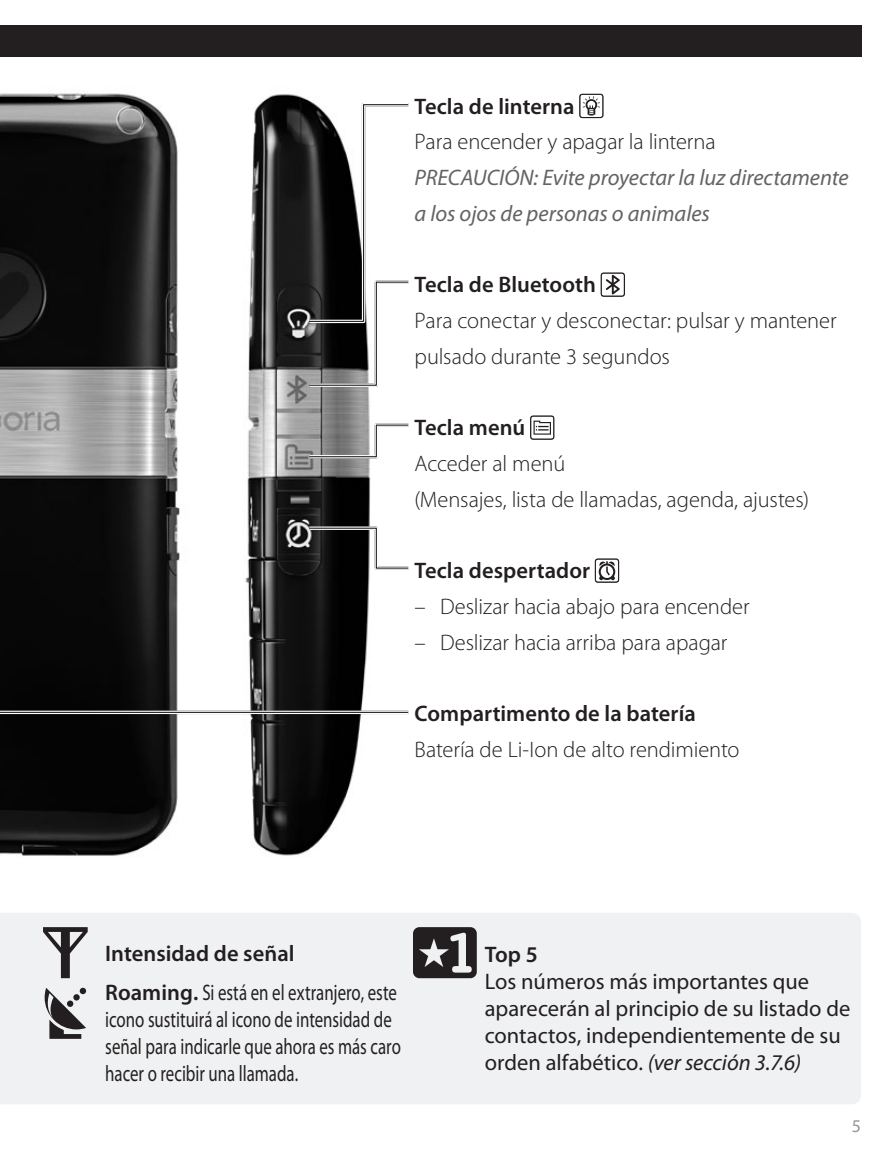
<style>
.page{position:relative;width:893px;height:1149px;background:#fff}
.page>*{position:absolute;margin:0;border:0;box-sizing:border-box;transform-origin:0 0}
.t1{font:300 22.5px/35.8px "Myriad Pro";letter-spacing:-.005em;color:#231f20}
.t2{font:22.5px/27px "Myriad Pro";color:#231f20;scale:.75 1}
.t3{font:22.5px/27px "Myriad Pro";color:#231f20}
.t4{font:600 22.5px "Myriad Pro";color:#231f20}
.t5{font:italic 22.5px/35.8px "Myriad Pro";letter-spacing:-.005em;color:#636366}
.t6{font:18px "Myriad Pro";color:#939598}
.s1{font-style:italic}
.s2{font-weight:600}
</style>
<div class="page">
<div style="left:0;top:913px;width:861px;height:190px;background:#f0f1f2"></div>
<img style="left:0;top:93px;width:191px;height:763px">
<img style="left:210px;top:94px;width:192px;height:762px">
<svg style="left:306px;top:524px;width:103px;height:47px"></svg>
<svg style="left:306px;top:421px;width:103px;height:39px"></svg>
<hr style="left:0;top:710px;width:408px;height:3px;background:#231f20">
<hr style="left:0;top:710px;width:408px;height:1px;background:#fff">
<hr style="left:0;top:712px;width:408px;height:1px;background:#fff">
<svg style="left:306px;top:101px;width:103px;height:287px"></svg>
<div style="left:0;top:26px;width:861px;height:31px;background:#231f20"></div>
<svg style="left:43px;top:926px;width:45px;height:51px"></svg>
<svg style="left:413px;top:926px;width:64px;height:51px"></svg>
<svg style="left:45px;top:987px;width:41px;height:51px"></svg>
<svg style="left:582px;top:96px;width:18px;height:20px"></svg>
<div style="left:579px;top:94px;width:25px;height:24px;border:1px solid #231f20;border-radius:3px"></div>
<svg style="left:606px;top:274px;width:14px;height:21px"></svg>
<div style="left:601px;top:272px;width:24px;height:25px;border:1px solid #231f20;border-radius:3px"></div>
<svg style="left:533px;top:420px;width:21px;height:19px"></svg>
<div style="left:530px;top:415px;width:24px;height:24px;border:1px solid #231f20;border-radius:3px"></div>
<svg style="left:595px;top:561px;width:21px;height:21px"></svg>
<div style="left:595px;top:558px;width:24px;height:24px;border:1px solid #231f20;border-radius:3px"></div>
<p class="t4" style="left:415px;top:94px;width:161px">Tecla de linterna</p>
<p class="t1" style="left:415px;top:124px;width:303px">Para encender y apagar la linterna</p>
<p class="t5" style="left:415px;top:159px;width:436px">PRECAUCIÓN: Evite proyectar la luz directamente a los ojos de personas o animales</p>
<p class="t4" style="left:415px;top:272px;width:183px">Tecla de Bluetooth</p>
<p class="t1" style="left:415px;top:303px;width:424px">Para conectar y desconectar: pulsar y mantener pulsado durante 3 segundos</p>
<p class="t4" style="left:415px;top:415px;width:112px">Tecla menú</p>
<p class="t1" style="left:415px;top:446px;width:396px">Acceder al menú<br>(Mensajes, lista de llamadas, agenda, ajustes)</p>
<p class="t4" style="left:415px;top:558px;width:177px">Tecla despertador</p>
<p class="t1" style="left:415px;top:589px;width:337px">– Deslizar hacia abajo para encender</p>
<p class="t1" style="left:415px;top:624px;width:314px">– Deslizar hacia arriba para apagar</p>
<p class="t4" style="left:415px;top:701px;width:283px">Compartimento de la batería</p>
<p class="t1" style="left:415px;top:731px;width:326px">Batería de Li-Ion de alto rendimiento</p>
<p class="t4" style="left:105px;top:940px;width:191px">Intensidad de señal</p>
<p class="t4" style="left:485px;top:941px;width:55px">Top 5</p>
<p class="t3" style="left:485px;top:966px;width:367px">Los números más importantes que aparecerán al principio de su listado de contactos, independientemente de su orden alfabético. <span class="s1">(ver sección 3.7.6)</span></p>
<p class="t2" style="left:105px;top:978px;width:396px"><span class="s2">Roaming.</span> Si está en el extranjero, este icono sustituirá al icono de intensidad de señal para indicarle que ahora es más caro hacer o recibir una llamada.</p>
<p class="t6" style="left:852px;top:1114px;width:11px">5</p>
</div>
